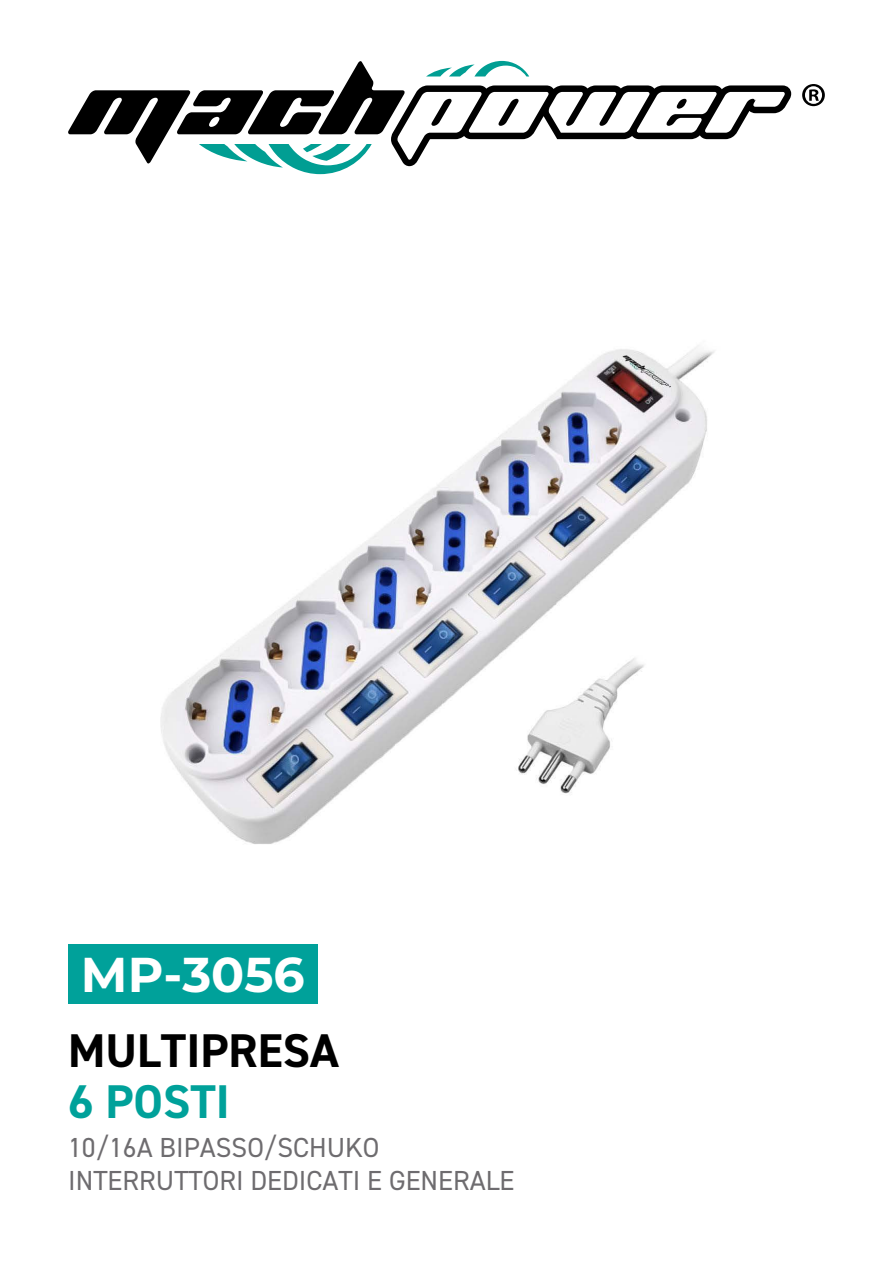
<style>
.page{position:relative;width:893px;height:1263px;background:#fff}
.page>*{position:absolute;margin:0;border:0;box-sizing:border-box;transform-origin:0 0}
.t1{font:700 48.9px "Montserrat";color:#fff}
.t2{font:700 47.4px "DIN2014";color:#000}
.t3{font:700 47.4px "DIN2014";color:#00a19a}
.t4{font:27.6px/33.2px "DIN2014";color:#6e6c6f}
</style>
<div class="page">
<img style="left:160px;top:345px;width:555px;height:499px">
<div style="left:68px;top:944px;width:250px;height:60px;background:#00a19a"></div>
<svg style="left:272px;top:166px;width:78px;height:8px"></svg>
<svg style="left:68px;top:61px;width:757px;height:105px"></svg>
<h1 class="t1" style="left:81px;top:939px;width:225px">MP-3056</h1>
<h2 class="t2" style="left:68px;top:1019px;width:272px">MULTIPRESA</h2>
<h2 class="t3" style="left:68px;top:1070px;width:163px">6 POSTI</h2>
<p class="t4" style="left:68px;top:1131px;width:448px">10/16A BIPASSO/SCHUKO<br>INTERRUTTORI DEDICATI E GENERALE</p>
</div>
